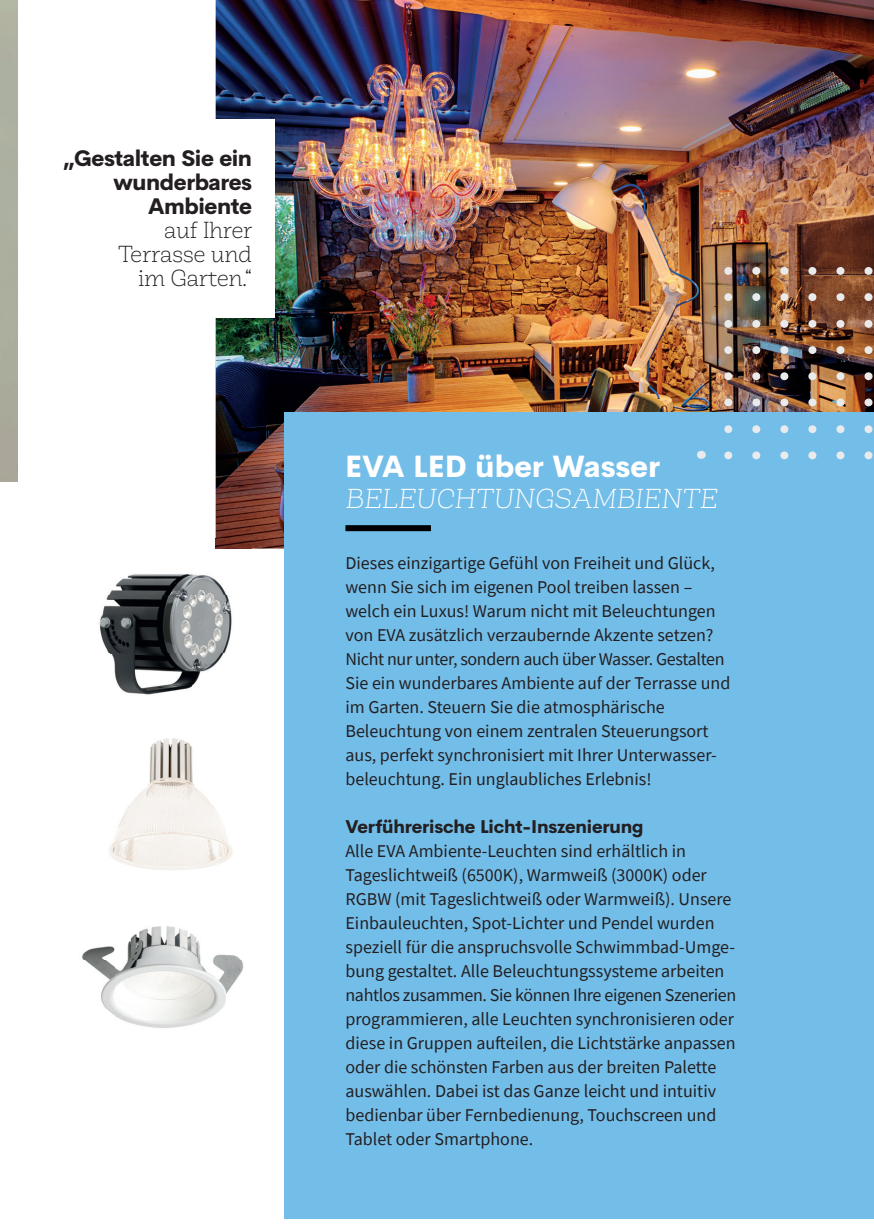
<style>
.page{position:relative;width:874px;height:1225px;background:#fff}
.page>*{position:absolute;margin:0;border:0;box-sizing:border-box;transform-origin:0 0}
.t1{font:800 30px "Cerebri Sans";color:#fff}
.t2{font:200 26px "Monroe";color:#fff}
.t3{font:800 22px/24px "Cerebri Sans";letter-spacing:-.02em;color:#231f20;text-align:right}
.t4{font:200 22px/24px "Monroe";letter-spacing:-.02em;color:#231f20;text-align:right}
.t5{font:18px/24px "Source Sans Pro";color:#231f20}
.t6{font:800 18px "Cerebri Sans";letter-spacing:-.01em;color:#231f20}
</style>
<div class="page">
<img style="left:215px;top:0;width:658px;height:548px">
<div style="left:284px;top:412px;width:589px;height:807px;background:#73bde9"></div>
<div style="left:345px;top:525px;width:85px;height:6px;background:#000"></div>
<div style="left:65px;top:119px;width:210px;height:198px;background:#fff"></div>
<img style="left:700px;top:267px;width:174px;height:196px">
<img style="left:99px;top:548px;width:152px;height:147px">
<img style="left:215px;top:538px;width:36px;height:10px">
<img style="left:109px;top:738px;width:124px;height:132px">
<img style="left:82px;top:926px;width:162px;height:102px">
<p class="t3" style="left:63px;top:144px;width:191px">„Gestalten Sie ein wunderbares<br>Ambiente</p>
<p class="t4" style="left:118px;top:218px;width:136px">auf Ihrer<br>Terrasse und im Garten.“</p>
<h1 class="t1" style="left:345px;top:442px;width:316px">EVA LED über Wasser</h1>
<h2 class="t2" style="left:345px;top:484px;width:378px">BELEUCHTUNGSAMBIENTE</h2>
<p class="t5" style="left:345px;top:551px;width:386px">Dieses einzigartige Gefühl von Freiheit und Glück, wenn Sie sich im eigenen Pool treiben lassen – welch ein Luxus! Warum nicht mit Beleuchtungen von EVA zusätzlich verzaubernde Akzente setzen?<br>Nicht nur unter, sondern auch über Wasser. Gestalten Sie ein wunderbares Ambiente auf der Terrasse und im Garten. Steuern Sie die atmosphärische Beleuchtung von einem zentralen Steuerungsort aus, perfekt synchronisiert mit Ihrer Unterwasser&shy;beleuchtung. Ein unglaubliches Erlebnis!</p>
<p class="t6" style="left:345px;top:812px;width:299px">Verführerische Licht-Inszenierung</p>
<p class="t5" style="left:345px;top:839px;width:392px">Alle EVA Ambiente-Leuchten sind erhältlich in Tageslichtweiß (6500K), Warmweiß (3000K) oder RGBW (mit Tageslichtweiß oder Warmweiß). Unsere Einbauleuchten, Spot-Lichter und Pendel wurden speziell für die anspruchsvolle Schwimmbad-Umge&shy;bung gestaltet. Alle Beleuchtungssysteme arbeiten nahtlos zusammen. Sie können Ihre eigenen Szenerien programmieren, alle Leuchten synchronisieren oder diese in Gruppen aufteilen, die Lichtstärke anpassen oder die schönsten Farben aus der breiten Palette auswählen. Dabei ist das Ganze leicht und intuitiv bedienbar über Fernbedienung, Touchscreen und Tablet oder Smartphone.</p>
</div>
